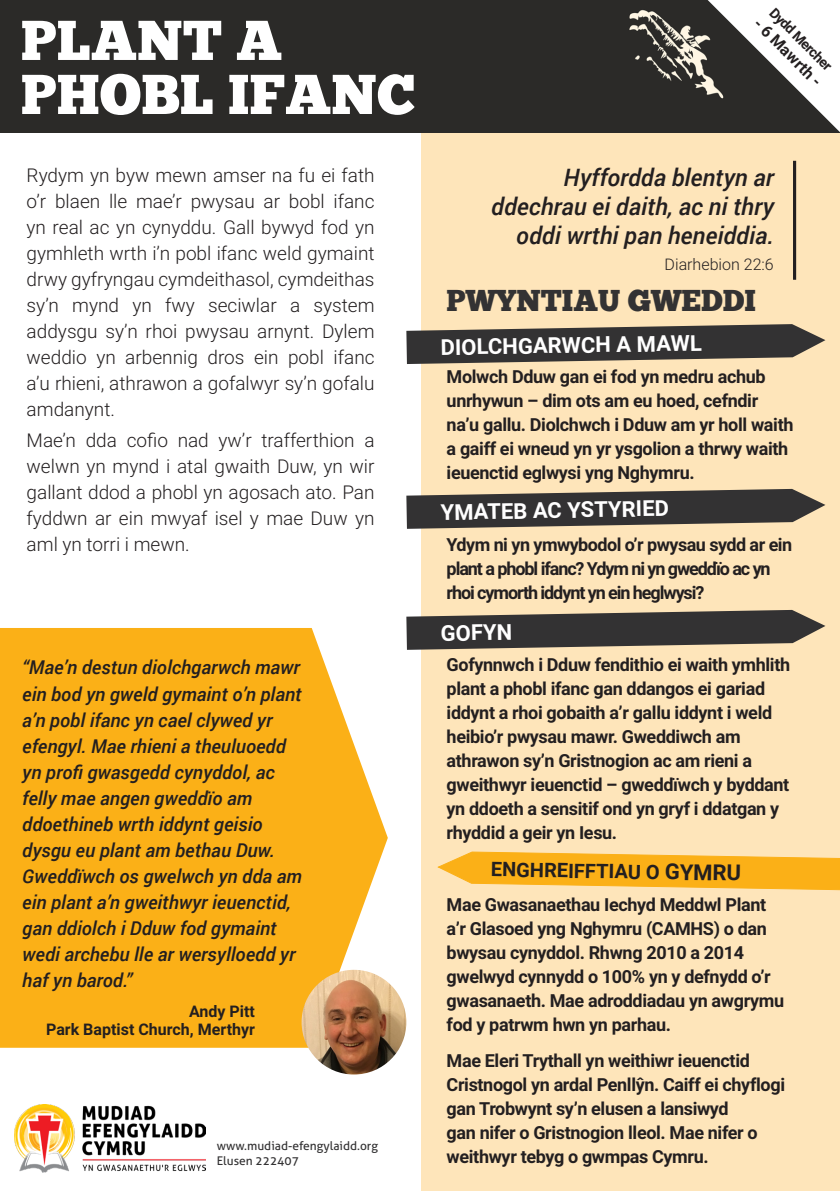
<style>
.page{position:relative;width:840px;height:1191px;background:#fff}
.page>*{position:absolute;margin:0;border:0;box-sizing:border-box;transform-origin:0 0}
.t1{font:56px "Chunk Five Ex";color:#fff}
.t2{font:30px "Chunk Five Ex";color:#333233}
.t3{font:italic 500 24px/28.8px "Roboto";color:#231f20;text-align:right}
.t4{font:700 22px "Roboto";color:#fff}
.t5{font:700 20px "Roboto";color:#231f20}
.t6{font:300 19px/26px "Roboto";color:#231f20;text-align:justify}
.t7{font:italic 500 19px/26px "Roboto";color:#231f20}
.t8{font:700 18px/24px "Roboto";letter-spacing:-.02em;color:#231f20}
.t9{font:700 18px/24px "Roboto";letter-spacing:-.06em;color:#231f20}
.t10{font:700 16px "Roboto";color:#231f20}
.t11{font:300 16px "Roboto";color:#231f20}
.t12{font:700 14px "Roboto";color:#231f20}
.t13{font:12px "Aller";color:#333233}
.s1{font-size:22px}
</style>
<div class="page">
<div style="left:421px;top:72px;width:418px;height:1119px;background:#fee5ba"></div>
<div style="left:0;top:0;width:600px;height:132px;background:#2b2a28"></div>
<div style="left:0;top:628px;width:387px;height:419px;background:#fbb017"></div>
<img style="left:301px;top:969px;width:105px;height:105px;border-radius:52px">
<svg style="left:406px;top:324px;width:419px;height:40px"></svg>
<svg style="left:406px;top:489px;width:419px;height:40px"></svg>
<svg style="left:406px;top:610px;width:419px;height:40px"></svg>
<svg style="left:437px;top:851px;width:402px;height:40px"></svg>
<img style="left:600px;top:0;width:107px;height:132px">
<svg style="left:707px;top:0;width:132px;height:132px"></svg>
<hr style="left:792px;top:161px;width:3px;height:119px;background:#231f20">
<img style="left:14px;top:1104px;width:191px;height:68px">
<p class="t1" style="left:21px;top:-2px;width:263px">PLANT A</p>
<p class="t1" style="left:21px;top:52px;width:396px">PHOBL IFANC</p>
<p class="t6" style="left:27px;top:161px;width:349px">Rydym yn byw mewn amser na fu ei fath o’r blaen lle mae’r pwysau ar bobl ifanc yn real ac yn cynyddu. Gall bywyd fod yn gymhleth wrth i’n pobl ifanc weld gymaint drwy gyfryngau cymdeithasol, cymdeithas sy’n mynd yn fwy seciwlar a system addysgu sy’n rhoi pwysau arnynt. Dylem weddio yn arbennig dros ein pobl ifanc a’u rhieni, athrawon a gofalwyr sy’n gofalu amdanynt.</p>
<p class="t6" style="left:27px;top:427px;width:349px">Mae’n dda cofio nad yw’r trafferthion a welwn yn mynd i atal gwaith Duw, yn wir gallant ddod a phobl yn agosach ato. Pan fyddwn ar ein mwyaf isel y mae Duw yn aml yn torri i mewn.</p>
<p class="t7" style="left:22px;top:654px;width:281px">“Mae’n destun diolchgarwch mawr ein bod yn gweld gymaint o’n plant a’n pobl ifanc yn cael clywed yr efengyl. Mae rhieni a theuluoedd yn profi gwasgedd cynyddol, ac felly mae angen gweddïo am ddoethineb wrth iddynt geisio dysgu eu plant am bethau Duw.<br>Gweddïwch os gwelwch yn dda am ein plant a’n gweithwyr ieuenctid, gan ddiolch i Dduw fod gymaint wedi archebu lle ar wersylloedd yr haf yn barod.”</p>
<p class="t10" style="left:189px;top:999px;width:67px">Andy Pitt</p>
<p class="t10" style="left:46px;top:1017px;width:210px">Park Baptist Church, Merthyr</p>
<p class="t13" style="left:217px;top:1138px;width:163px">www.mudiad-efengylaidd.org</p>
<p class="t13" style="left:217px;top:1153px;width:84px">Elusen 222407</p>
<p class="t12" style="left:778px;top:3px;width:83px;rotate:45deg">Dydd Mercher</p>
<p class="t10" style="left:764px;top:13px;width:90px;rotate:45deg">- 6 Mawrth -</p>
<p class="t3" style="left:491px;top:162px;width:284px">Hyffordda blentyn ar ddechrau ei daith, ac ni thry oddi wrthi pan heneiddia.</p>
<p class="t11" style="left:664px;top:253px;width:111px">Diarhebion 22:6</p>
<p class="t2" style="left:446px;top:278px;width:310px">PWYNTIAU GWEDDI</p>
<p class="t4" style="left:440px;top:332px;width:262px;rotate:-1deg">DIOLCHGARWCH A MAWL</p>
<p class="t8" style="left:446px;top:364px;width:348px">Molwch Dduw gan ei fod yn medru achub unrhywun – dim ots am eu hoed, cefndir na’u gallu. Diolchwch i Dduw am yr holl waith a gaiff ei wneud yn yr ysgolion a thrwy waith ieuenctid eglwysi yng Nghymru.</p>
<p class="t4" style="left:440px;top:496px;width:230px;rotate:-1deg">YMATEB AC YSTYRIED</p>
<p class="t8" style="left:446px;top:532px;width:347px">Ydym ni yn ymwybodol o’r pwysau sydd ar ein</p>
<p class="t9" style="left:446px;top:556px;width:325px">plant a phobl ifanc? Ydym ni yn gweddïo ac yn rhoi cymorth iddynt yn ein heglwysi?</p>
<p class="t4" style="left:440px;top:617px;width:73px;rotate:-1deg">GOFYN</p>
<p class="t8" style="left:446px;top:652px;width:345px">Gofynnwch i Dduw fendithio ei waith ymhlith plant a phobl ifanc gan ddangos ei gariad iddynt a rhoi gobaith a’r gallu iddynt i weld heibio’r pwysau mawr. Gweddiwch am athrawon sy’n Gristnogion ac am rieni a gweithwyr ieuenctid – gweddïwch y byddant yn ddoeth a sensitif ond yn gryf i ddatgan y rhyddid a geir yn Iesu.</p>
<p class="t5" style="left:491px;top:855px;width:252px;rotate:1deg">ENGHREIFFTIAU O <span class="s1">GYMRU</span></p>
<p class="t8" style="left:446px;top:892px;width:339px">Mae Gwasanaethau Iechyd Meddwl Plant a’r Glasoed yng Nghymru (CAMHS) o dan bwysau cynyddol. Rhwng 2010 a 2014 gwelwyd cynnydd o 100% yn y defnydd o’r gwasanaeth. Mae adroddiadau yn awgrymu fod y patrwm hwn yn parhau.</p>
<p class="t8" style="left:446px;top:1048px;width:340px">Mae Eleri Trythall yn weithiwr ieuenctid Cristnogol yn ardal Penllŷn. Caiff ei chyflogi gan Trobwynt sy’n elusen a lansiwyd<br>gan nifer o Gristnogion lleol. Mae nifer o weithwyr tebyg o gwmpas Cymru.</p>
</div>
